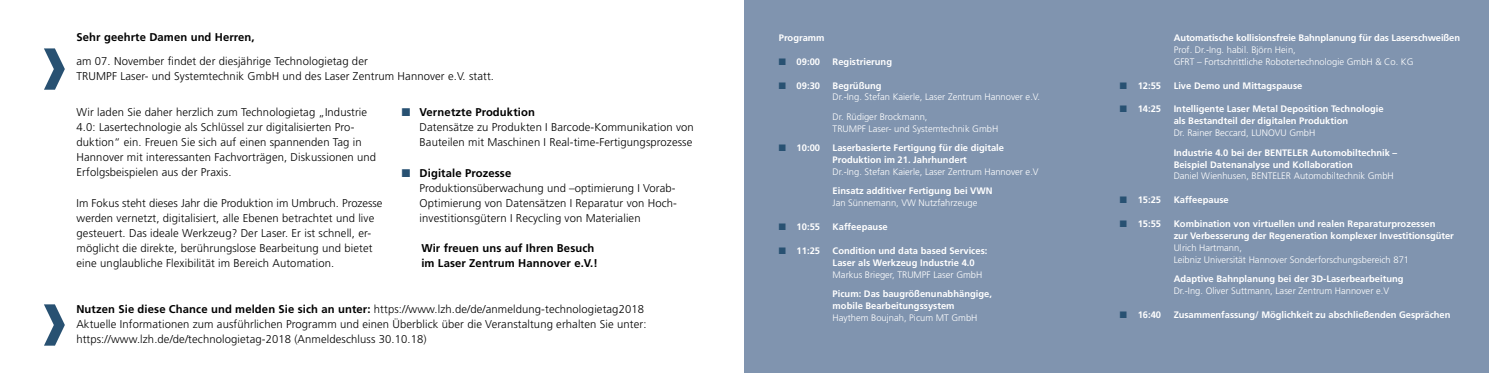
<style>
.page{position:relative;width:1489px;height:373px;background:#fff}
.page>*{position:absolute;margin:0;border:0;box-sizing:border-box;transform-origin:0 0}
.t1{font:300 11.25px/15px "Frutiger LT Std";letter-spacing:.01em;color:#000}
.t2{font:700 11.25px/15px "Frutiger LT Std";letter-spacing:.01em;color:#000}
.t3{font:700 9.38px/11.9px "Frutiger LT Std";color:#fff}
.t4{font:300 9.38px/11.9px "Frutiger LT Std";color:#fff}
.s1{color:#285172}
.s2{font-weight:700}
</style>
<div class="page">
<div style="left:744px;top:0;width:744px;height:372px;background:#8094af"></div>
<svg style="left:44px;top:48px;width:21px;height:42px"></svg>
<svg style="left:44px;top:304px;width:21px;height:41px"></svg>
<p class="t2" style="left:77px;top:30px;width:180px">Sehr geehrte Damen und Herren,</p>
<p class="t1" style="left:76px;top:53px;width:419px">am 07. November findet der diesjährige Technologietag der<br>TRUMPF Laser- und Systemtechnik GmbH und des Laser Zentrum Hannover e.V. statt.</p>
<p class="t1" style="left:77px;top:105px;width:301px">Wir laden Sie daher herzlich zum Technologietag „Industrie 4.0: Lasertechnologie als Schlüssel zur digitalisierten Pro&shy;duktion“ ein. Freuen Sie sich auf einen spannenden Tag in Hannover mit interessanten Fachvorträgen, Diskussionen und Erfolgsbeispielen aus der Praxis.</p>
<p class="t1" style="left:77px;top:195px;width:307px">Im Fokus steht dieses Jahr die Produktion im Umbruch. Prozesse werden vernetzt, digitalisiert, alle Ebenen betrachtet und live gesteuert. Das ideale Werkzeug? Der Laser. Er ist schnell, er&shy;möglicht die direkte, berührungslose Bearbeitung und bietet eine unglaubliche Flexibilität im Bereich Automation.</p>
<p class="t1" style="left:419px;top:105px;width:276px;text-indent:-18px"><span class="s1">■</span> <span class="s2">Vernetzte Produktion<br></span>Datensätze zu Produkten I Barcode-Kommunikation von<br>Bauteilen mit Maschinen I Real-time-Fertigungsprozesse</p>
<p class="t1" style="left:419px;top:165px;width:259px;text-indent:-18px"><span class="s1">■</span> <span class="s2">Digitale Prozesse<br></span>Produktionsüberwachung und –optimierung I Vorab-Optimierung von Datensätzen I Reparatur von Hoch&shy;investitionsgütern I Recycling von Materialien</p>
<p class="t2" style="left:421px;top:240px;width:178px">Wir freuen uns auf Ihren Besuch im Laser Zentrum Hannover e.V.!</p>
<p class="t1" style="left:76px;top:301px;width:571px"><span class="s2">Nutzen Sie diese Chance und melden Sie sich an unter:</span> https://www.lzh.de/de/anmeldung-technologietag2018<br>Aktuelle Informationen zum ausführlichen Programm und einen Überblick über die Veranstaltung erhalten Sie unter: https://www.lzh.de/de/technologietag-2018 (Anmeldeschluss 30.10.18)</p>
<p class="t3" style="left:779px;top:32px;width:47px">Programm</p>
<p class="t3" style="left:779px;top:55px;width:43px"><span class="s1">■</span> 09:00</p>
<p class="t3" style="left:832px;top:55px;width:61px">Registrierung</p>
<p class="t3" style="left:779px;top:79px;width:43px"><span class="s1">■</span> 09:30</p>
<p class="t3" style="left:832px;top:79px;width:50px">Begrüßung</p>
<p class="t4" style="left:832px;top:87px;width:209px;line-height:19.4px">Dr.-Ing. Stefan Kaierle, Laser Zentrum Hannover e.V.<br>Dr. Rüdiger Brockmann,</p>
<p class="t4" style="left:832px;top:122px;width:167px">TRUMPF Laser- und Systemtechnik GmbH</p>
<p class="t3" style="left:779px;top:142px;width:43px"><span class="s1">■</span> 10:00</p>
<p class="t3" style="left:832px;top:142px;width:173px">Laserbasierte Fertigung für die digitale<br>Produktion im 21. Jahrhundert</p>
<p class="t4" style="left:832px;top:166px;width:207px">Dr.-Ing. Stefan Kaierle, Laser Zentrum Hannover e.V</p>
<p class="t3" style="left:832px;top:185px;width:161px">Einsatz additiver Fertigung bei VWN</p>
<p class="t4" style="left:832px;top:197px;width:146px">Jan Sünnemann, VW Nutzfahrzeuge</p>
<p class="t3" style="left:779px;top:220px;width:43px"><span class="s1">■</span> 10:55</p>
<p class="t3" style="left:832px;top:220px;width:57px">Kaffeepause</p>
<p class="t3" style="left:779px;top:244px;width:43px"><span class="s1">■</span> 11:25</p>
<p class="t3" style="left:832px;top:244px;width:156px">Condition und data based Services:<br>Laser als Werkzeug Industrie 4.0</p>
<p class="t4" style="left:832px;top:268px;width:151px">Markus Brieger, TRUMPF Laser GmbH</p>
<p class="t3" style="left:832px;top:287px;width:161px">Picum: Das baugrößenunabhängige, mobile Bearbeitungssystem</p>
<p class="t4" style="left:832px;top:311px;width:146px">Haythem Boujnah, Picum MT GmbH</p>
<p class="t3" style="left:1173px;top:32px;width:288px">Automatische kollisionsfreie Bahnplanung für das Laserschweißen</p>
<p class="t4" style="left:1173px;top:44px;width:241px">Prof. Dr.-Ing. habil. Björn Hein,<br>GFRT – Fortschrittliche Robotertechnologie GmbH &amp; Co. KG</p>
<p class="t3" style="left:1119px;top:79px;width:43px"><span class="s1">■</span> 12:55</p>
<p class="t3" style="left:1173px;top:79px;width:130px">Live Demo und Mittagspause</p>
<p class="t3" style="left:1119px;top:103px;width:43px"><span class="s1">■</span> 14:25</p>
<p class="t3" style="left:1173px;top:103px;width:211px">Intelligente Laser Metal Deposition Technologie als Bestandteil der digitalen Produktion</p>
<p class="t4" style="left:1173px;top:127px;width:143px">Dr. Rainer Beccard, LUNOVU GmbH</p>
<p class="t3" style="left:1173px;top:146px;width:225px">Industrie 4.0 bei der BENTELER Automobiltechnik –<br>Beispiel Datenanalyse und Kollaboration</p>
<p class="t4" style="left:1173px;top:170px;width:222px">Daniel Wienhusen, BENTELER Automobiltechnik GmbH</p>
<p class="t3" style="left:1119px;top:194px;width:43px"><span class="s1">■</span> 15:25</p>
<p class="t3" style="left:1173px;top:194px;width:57px">Kaffeepause</p>
<p class="t3" style="left:1119px;top:217px;width:43px"><span class="s1">■</span> 15:55</p>
<p class="t3" style="left:1173px;top:217px;width:282px">Kombination von virtuellen und realen Reparaturprozessen<br>zur Verbesserung der Regeneration komplexer Investitionsgüter</p>
<p class="t4" style="left:1173px;top:241px;width:237px">Ulrich Hartmann,<br>Leibniz Universität Hannover Sonderforschungsbereich 871</p>
<p class="t3" style="left:1173px;top:272px;width:231px">Adaptive Bahnplanung bei der 3D-Laserbearbeitung</p>
<p class="t4" style="left:1173px;top:284px;width:217px">Dr.-Ing. Oliver Suttmann, Laser Zentrum Hannover e.V</p>
<p class="t3" style="left:1119px;top:308px;width:43px"><span class="s1">■</span> 16:40</p>
<p class="t3" style="left:1173px;top:308px;width:278px">Zusammenfassung/ Möglichkeit zu abschließenden Gesprächen</p>
</div>
